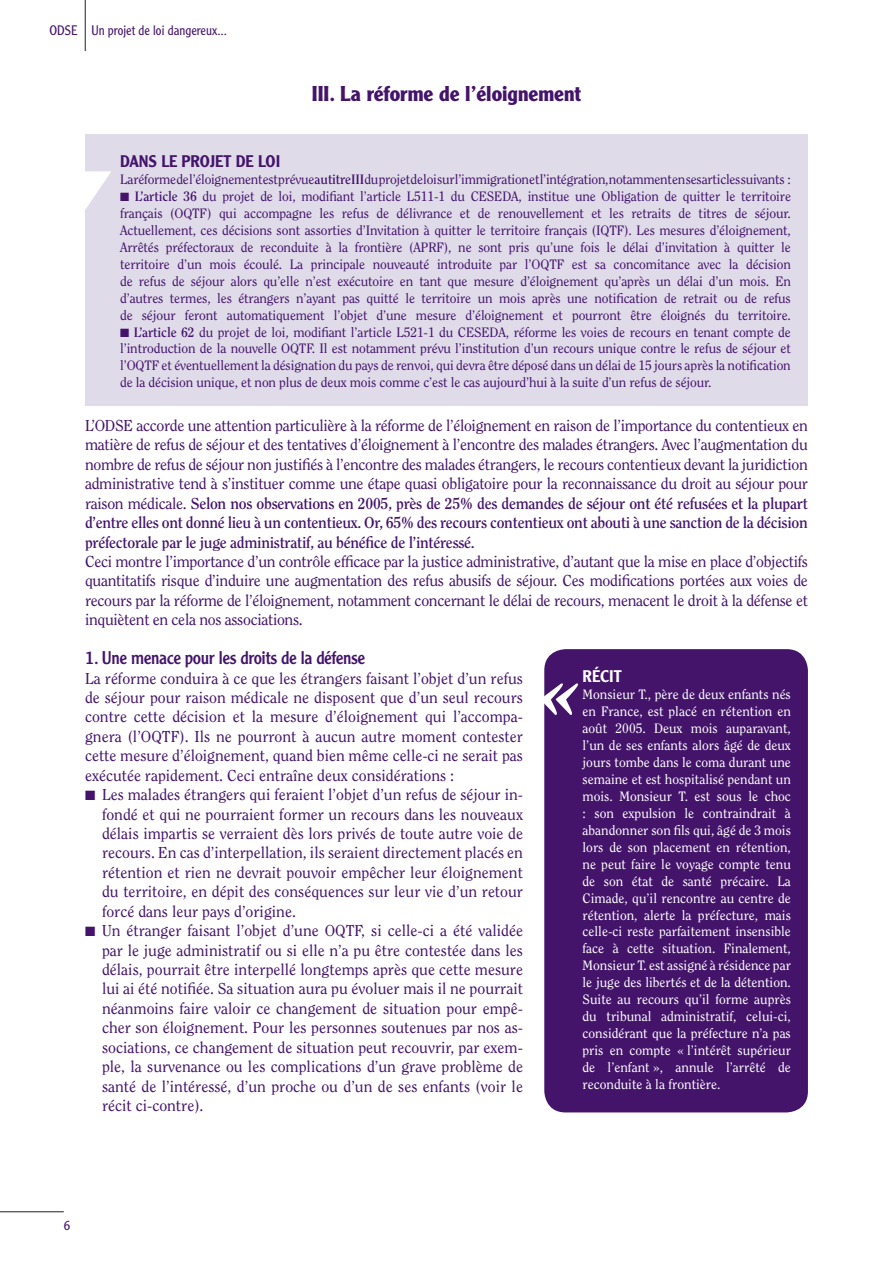
<style>
.page{position:relative;width:893px;height:1263px;background:#fff}
.page>*{position:absolute;margin:0;border:0;box-sizing:border-box;transform-origin:0 0}
.t1{font:italic 800 82.5px "Clearface Std";color:#fff}
.t2{font:700 21px "Clearface Gothic LT Std";color:#44146b}
.t3{font:18px "Clearface Gothic LT Std";letter-spacing:-.02em;color:#44146b}
.t4{font:500 16.5px "Clearface Gothic LT Std";color:#44146b}
.t5{font:500 16.5px "Clearface Gothic LT Std";color:#fff}
.t6{font:15.75px/19.5px "Clearface Std";color:#44146b;text-align:justify}
.t7{font:13.5px/17px "Clearface Std";letter-spacing:-.01em;color:#44146b;text-align:justify}
.t8{font:13.5px/17px "Clearface Std";color:#fff;text-align:justify}
.t9{font:300 13.5px "Clearface Gothic LT Std";color:#44146b}
.t10{font:13.5px "Zapf Dingbats ITC";color:#44146b}
.s1{font-weight:700}
</style>
<div class="page">
<hr style="left:0;top:1211px;width:64px;height:1px;background:#231f20">
<div style="left:544px;top:649px;width:264px;height:463px;background:#44146b;border-radius:21px"></div>
<hr style="left:85px;top:0;width:1px;height:51px;background:#231f20">
<div style="left:85px;top:134px;width:723px;height:271px;background:#e0dbe9"></div>
<svg style="left:85px;top:171px;width:26px;height:39px"></svg>
<p class="t9" style="left:49px;top:22px;width:179px">ODSE Un projet de loi dangereux...</p>
<h2 class="t2" style="left:312px;top:81px;width:271px">III. La réforme de l’éloignement</h2>
<p class="t4" style="left:120px;top:151px;width:10px">DANS</p>
<p class="t4" style="left:161px;top:151px;width:105px">LE PROJET DE LOI</p>
<p class="t7" style="left:120px;top:171px;width:672px">La réforme de l’éloignement est prévue <span class="s1">au titre III</span> du projet de loi sur l’immigration et l’intégration, notamment en ses articles suivants :</p>
<p class="t7" style="left:120px;top:188px;width:672px">■ <span class="s1">L’article 3-6</span> du projet de loi, modifiant l’article L511-1 du CESEDA, institue une Obligation de quitter le territoire français (OQTF) qui accompagne les refus de délivrance et de renouvellement et les retraits de titres de séjour.<br>Actuellement, ces décisions sont assorties d’Invitation à quitter le territoire français (IQTF). Les mesures d’éloignement, Arrêtés préfectoraux de reconduite à la frontière (APRF), ne sont pris qu’une fois le délai d’invitation à quitter le territoire d’un mois écoulé. La principale nouveauté introduite par l’OQTF est sa concomitance avec la décision de refus de séjour alors qu’elle n’est exécutoire en tant que mesure d’éloignement qu’après un délai d’un mois. En d’autres termes, les étrangers n’ayant pas quitté le territoire un mois après une notification de retrait ou de refus de séjour feront automatiquement l’objet d’une mesure d’éloignement et pourront être éloignés du territoire.</p>
<p class="t7" style="left:120px;top:323px;width:672px">■ <span class="s1">L’article 62</span> du projet de loi, modifiant l’article L521-1 du CESEDA, réforme les voies de recours en tenant compte de l’introduction de la nouvelle OQTF. Il est notamment prévu l’institution d’un recours unique contre le refus de séjour et l’OQTF et éventuellement la désignation du pays de renvoi, qui devra être déposé dans un délai de 15 jours après la notification de la décision unique, et non plus de deux mois comme c’est le cas aujourd’hui à la suite d’un refus de séjour.</p>
<p class="t6" style="left:85px;top:416px;width:724px">L’ODSE accorde une attention particulière à la réforme de l’éloignement en raison de l’importance du contentieux en matière de refus de séjour et des tentatives d’éloignement à l’encontre des malades étrangers. Avec l’augmentation du nombre de refus de séjour non justifiés à l’encontre des malades étrangers, le recours contentieux devant la juridiction administrative tend à s’instituer comme une étape quasi obligatoire pour la reconnaissance du droit au séjour pour raison médicale. <span class="s1">Selon nos observations en 2005, près de 25% des demandes de séjour ont été refusées et la plupart d’entre elles ont donné lieu à un contentieux. Or, 65% des recours contentieux ont abouti à une sanction de la décision préfectorale par le juge administratif, au bénéfice de l’intéressé.</span></p>
<p class="t6" style="left:85px;top:552px;width:724px">Ceci montre l’importance d’un contrôle efficace par la justice administrative, d’autant que la mise en place d’objectifs quantitatifs risque d’induire une augmentation des refus abusifs de séjour. Ces modifications portées aux voies de recours par la réforme de l’éloignement, notamment concernant le délai de recours, menacent le droit à la défense et inquiètent en cela nos associations.</p>
<p class="t3" style="left:85px;top:646px;width:282px">1. Une menace pour les droits de la défense</p>
<p class="t6" style="left:85px;top:668px;width:439px">La réforme conduira à ce que les étrangers faisant l’objet d’un refus de séjour pour raison médicale ne disposent que d’un seul recours contre cette décision et la mesure d’éloignement qui l’accompa&shy;gnera (l’OQTF). Ils ne pourront à aucun autre moment contester cette mesure d’éloignement, quand bien même celle-ci ne serait pas exécutée rapidement. Ceci entraîne deux considérations :</p>
<p class="t6" style="left:102px;top:785px;width:422px;text-align:left">Les malades étrangers qui feraient l’objet d’un refus de séjour in&shy;fondé et qui ne pourraient former un recours dans les nouveaux délais impartis se verraient dès lors privés de toute autre voie de recours. En cas d’interpellation, ils seraient directement placés en rétention et rien ne devrait pouvoir empêcher leur éloignement du territoire, en dépit des conséquences sur leur vie d’un retour forcé dans leur pays d’origine.<br>Un étranger faisant l’objet d’une OQTF, si celle-ci a été validée par le juge administratif ou si elle n’a pu être contestée dans les délais, pourrait être interpellé longtemps après que cette mesure lui ai été notifiée. Sa situation aura pu évoluer mais il ne pourrait néanmoins faire valoir ce changement de situation pour empê&shy;cher son éloignement. Pour les personnes soutenues par nos as&shy;sociations, ce changement de situation peut recouvrir, par exem&shy;ple, la survenance ou les complications d’un grave problème de santé de l’intéressé, d’un proche ou d’un de ses enfants (voir le récit ci-contre).</p>
<p class="t5" style="left:583px;top:666px;width:41px">RÉCIT</p>
<p class="t8" style="left:583px;top:686px;width:210px">Monsieur T., père de deux enfants nés en France, est placé en rétention en août 2005. Deux mois auparavant, l’un de ses enfants alors âgé de deux jours tombe dans le coma durant une semaine et est hospitalisé pendant un mois. Monsieur T. est sous le choc : son expulsion le contraindrait à abandonner son fils qui, âgé de 3 mois lors de son placement en rétention, ne peut faire le voyage compte tenu de son état de santé précaire. La Cimade, qu’il rencontre au centre de rétention, alerte la préfecture, mais celle-ci reste parfaitement insensible face à cette situation. Finalement, Monsieur T. est assigné à résidence par le juge des libertés et de la détention.<br>Suite au recours qu’il forme auprès du tribunal administratif, celui-ci, considérant que la préfecture n’a pas pris en compte « l’intérêt supérieur de l’enfant », annule l’arrêté de reconduite à la frontière.</p>
<h1 class="t1" style="left:540px;top:640px;width:43px">«</h1>
<p class="t10" style="left:85px;top:789px;width:12px">■</p>
<p class="t10" style="left:85px;top:925px;width:12px">■</p>
</div>
